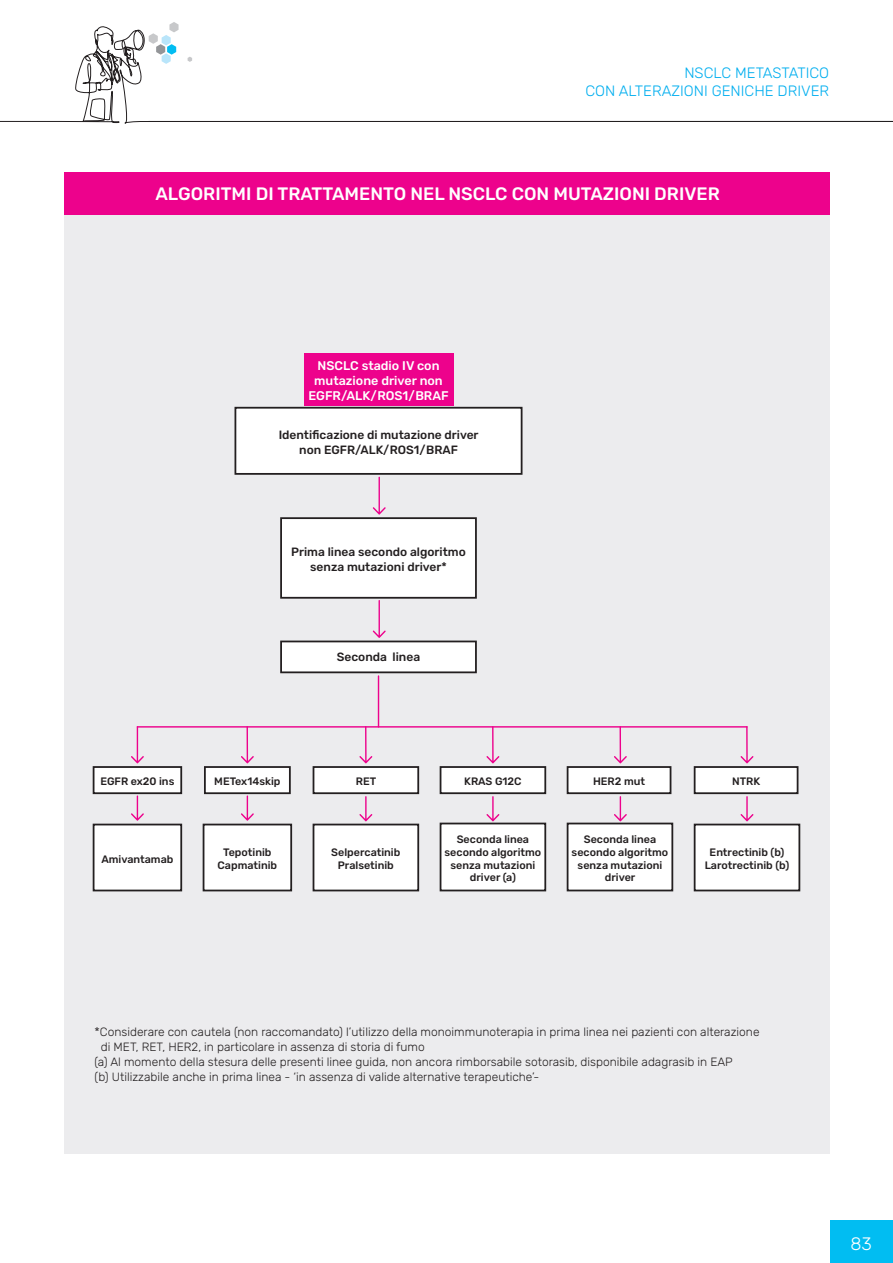
<style>
.page{position:relative;width:893px;height:1263px;background:#fff}
.page>*{position:absolute;margin:0;border:0;box-sizing:border-box;transform-origin:0 0}
.t1{font:500 18px "Rubik";color:#fff}
.t2{font:300 18px "Rubik";color:#fff}
.t3{font:300 15px/18px "Rubik";color:#00aeef;text-align:right}
.t4{font:500 12.6px/15.1px "Rubik";color:#fff;text-align:center}
.t5{font:300 12px "Rubik";color:#231f20}
.t6{font:500 12px/14.4px "Rubik";color:#231f20;text-align:center}
.t7{font:500 10.8px/12.9px "Rubik";color:#231f20;text-align:center}
</style>
<div class="page">
<div style="left:830px;top:1220px;width:63px;height:43px;background:#01bdf2"></div>
<svg style="left:0;top:26px;width:893px;height:98px"></svg>
<svg style="left:188px;top:57px;width:4px;height:5px"></svg>
<svg style="left:149px;top:22px;width:30px;height:42px"></svg>
<div style="left:64px;top:172px;width:765px;height:981px;background:#ececee"></div>
<div style="left:64px;top:172px;width:765px;height:43px;background:#ed028c"></div>
<div style="left:313px;top:824px;width:105px;height:66px;background:#fff"></div>
<div style="left:313px;top:824px;width:106px;height:67px;border:2px solid #231f20"></div>
<div style="left:313px;top:767px;width:105px;height:26px;background:#fff"></div>
<div style="left:313px;top:766px;width:106px;height:28px;border:2px solid #231f20"></div>
<div style="left:441px;top:823px;width:104px;height:67px;background:#fff"></div>
<div style="left:440px;top:823px;width:106px;height:68px;border:2px solid #231f20"></div>
<div style="left:441px;top:767px;width:104px;height:26px;background:#fff"></div>
<div style="left:440px;top:766px;width:106px;height:28px;border:2px solid #231f20"></div>
<div style="left:568px;top:823px;width:104px;height:67px;background:#fff"></div>
<div style="left:567px;top:823px;width:106px;height:68px;border:2px solid #231f20"></div>
<div style="left:568px;top:767px;width:102px;height:26px;background:#fff"></div>
<div style="left:567px;top:766px;width:104px;height:28px;border:2px solid #231f20"></div>
<div style="left:695px;top:824px;width:104px;height:66px;background:#fff"></div>
<div style="left:694px;top:824px;width:106px;height:67px;border:2px solid #231f20"></div>
<div style="left:695px;top:767px;width:103px;height:26px;background:#fff"></div>
<div style="left:694px;top:766px;width:104px;height:28px;border:2px solid #231f20"></div>
<div style="left:281px;top:518px;width:195px;height:80px;background:#fff"></div>
<div style="left:280px;top:517px;width:197px;height:82px;border:2px solid #231f20"></div>
<div style="left:281px;top:641px;width:195px;height:31px;background:#fff"></div>
<div style="left:280px;top:640px;width:197px;height:33px;border:2px solid #231f20"></div>
<div style="left:235px;top:408px;width:287px;height:66px;background:#fff"></div>
<div style="left:234px;top:407px;width:288px;height:68px;border:2px solid #231f20"></div>
<div style="left:304px;top:353px;width:149px;height:53px;background:#ed028c"></div>
<div style="left:204px;top:824px;width:87px;height:66px;background:#fff"></div>
<div style="left:203px;top:824px;width:89px;height:67px;border:2px solid #231f20"></div>
<div style="left:205px;top:767px;width:85px;height:26px;background:#fff"></div>
<div style="left:204px;top:766px;width:87px;height:28px;border:2px solid #231f20"></div>
<div style="left:94px;top:824px;width:87px;height:66px;background:#fff"></div>
<div style="left:93px;top:824px;width:89px;height:67px;border:2px solid #231f20"></div>
<div style="left:94px;top:767px;width:87px;height:26px;background:#fff"></div>
<div style="left:93px;top:766px;width:89px;height:28px;border:2px solid #231f20"></div>
<svg style="left:486px;top:796px;width:13px;height:25px"></svg>
<svg style="left:359px;top:796px;width:13px;height:25px"></svg>
<svg style="left:373px;top:477px;width:13px;height:38px"></svg>
<svg style="left:373px;top:600px;width:13px;height:38px"></svg>
<svg style="left:131px;top:726px;width:13px;height:37px"></svg>
<svg style="left:241px;top:728px;width:13px;height:35px"></svg>
<svg style="left:359px;top:728px;width:13px;height:35px"></svg>
<svg style="left:486px;top:728px;width:13px;height:35px"></svg>
<svg style="left:614px;top:728px;width:13px;height:35px"></svg>
<svg style="left:740px;top:726px;width:13px;height:37px"></svg>
<svg style="left:131px;top:795px;width:13px;height:26px"></svg>
<svg style="left:241px;top:795px;width:13px;height:26px"></svg>
<svg style="left:614px;top:796px;width:13px;height:25px"></svg>
<svg style="left:740px;top:796px;width:13px;height:25px"></svg>
<hr style="left:137px;top:726px;width:610px;height:2px;background:#ed028c">
<hr style="left:378px;top:676px;width:1px;height:51px;background:#ed028c">
<p class="t3" style="left:585px;top:64px;width:245px">NSCLC METASTATICO<br>CON ALTERAZIONI GENICHE DRIVER</p>
<h1 class="t1" style="left:155px;top:183px;width:566px">ALGORITMI DI TRATTAMENTO NEL NSCLC CON MUTAZIONI DRIVER</h1>
<p class="t4" style="left:308px;top:359px;width:142px">NSCLC stadio IV con mutazione driver non<br>EGFR/ALK/ROS1/BRAF</p>
<p class="t6" style="left:279px;top:428px;width:201px">Identificazione di mutazione driver non EGFR/ALK/ROS1/BRAF</p>
<p class="t6" style="left:291px;top:545px;width:176px">Prima linea secondo algoritmo senza mutazioni driver*</p>
<p class="t7" style="left:100px;top:775px;width:76px">EGFR ex20 ins</p>
<p class="t7" style="left:101px;top:853px;width:74px">Amivantamab</p>
<p class="t7" style="left:214px;top:775px;width:68px">METex14skip</p>
<p class="t7" style="left:218px;top:846px;width:61px">Tepotinib<br>Capmatinib</p>
<p class="t6" style="left:337px;top:650px;width:85px">Seconda linea</p>
<p class="t7" style="left:356px;top:775px;width:22px">RET</p>
<p class="t7" style="left:331px;top:846px;width:71px">Selpercatinib<br>Pralsetinib</p>
<p class="t7" style="left:464px;top:775px;width:59px">KRAS G12C</p>
<p class="t7" style="left:445px;top:833px;width:98px">Seconda linea secondo algoritmo senza mutazioni driver (a)</p>
<p class="t7" style="left:593px;top:775px;width:53px">HER2 mut</p>
<p class="t7" style="left:572px;top:833px;width:98px">Seconda linea secondo algoritmo senza mutazioni driver</p>
<p class="t7" style="left:732px;top:775px;width:30px">NTRK</p>
<p class="t7" style="left:705px;top:846px;width:86px">Entrectinib (b)<br>Larotrectinib (b)</p>
<p class="t5" style="left:95px;top:1025px;width:666px">*Considerare con cautela (non raccomandato) l’utilizzo della monoimmunoterapia in prima linea nei pazienti con alterazione</p>
<p class="t5" style="left:101px;top:1040px;width:326px">di MET, RET, HER2, in particolare in assenza di storia di fumo</p>
<p class="t5" style="left:95px;top:1055px;width:640px">(a) Al momento della stesura delle presenti linee guida, non ancora rimborsabile sotorasib, disponibile adagrasib in EAP</p>
<p class="t5" style="left:95px;top:1070px;width:446px">(b) Utilizzabile anche in prima linea - ‘in assenza di valide alternative terapeutiche’-</p>
<h1 class="t2" style="left:850px;top:1234px;width:23px">83</h1>
</div>
